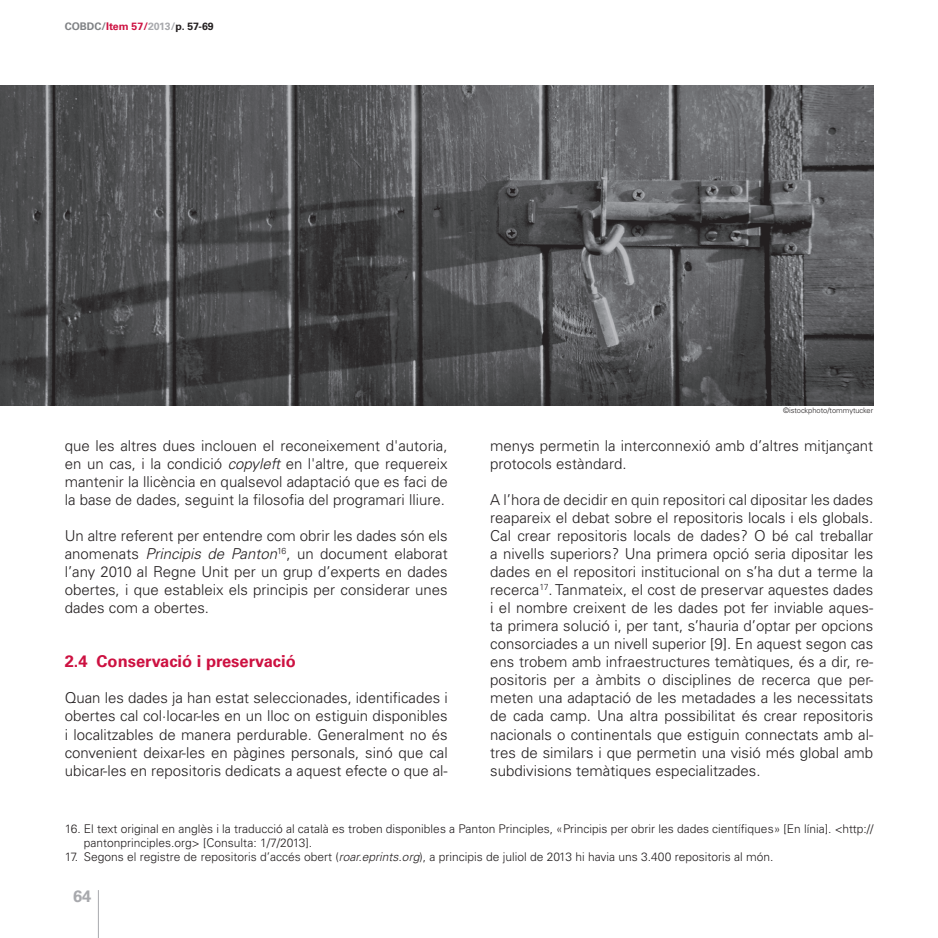
<style>
.page{position:relative;width:938px;height:938px;background:#fff}
.page>*{position:absolute;margin:0;border:0;box-sizing:border-box;transform-origin:0 0}
.t1{font:700 16.5px "Univers LT Std";color:#cd1141}
.t2{font:700 16.5px "Univers LT Std";color:#a8a9ad}
.t3{font:300 15px/18px "Univers LT Std";color:#231f20;text-align:justify}
.t4{font:300 12px/13.5px "Univers LT Std";color:#231f20}
.t5{font:700 10.5px "Univers LT Std";color:#cd1141}
.t6{font:300 7.5px "Univers LT Std";color:#231f20}
.s1{color:#808285}
.s2{color:#a8a9ad}
.s3{color:#231f20}
.s4{font-style:italic}
</style>
<div class="page">
<hr style="left:98px;top:889px;width:1px;height:48px;background:#a8a9ad">
<img style="left:0;top:86px;width:873px;height:319px">
<p class="t5" style="left:65px;top:20px;width:150px"><span class="s1">COBDC/</span>Item 57/<span class="s2">2013/</span><span class="s3">p. 57-69</span></p>
<p class="t3" style="left:65px;top:437px;width:384px">que les altres dues inclouen el reconeixement d'autoria, en un cas, i la condició <span class="s4">copyleft</span> en l'altre, que requereix mantenir la llicència en qualsevol adaptació que es faci de la base de dades, seguint la filosofia del programari lliure.</p>
<p class="t3" style="left:65px;top:527px;width:384px">Un altre referent per entendre com obrir les dades són els anomenats <span class="s4">Principis de Panton</span><sup>16</sup>, un document elaborat l’any 2010 al Regne Unit per un grup d’experts en dades obertes, i que estableix els principis per considerar unes dades com a obertes.</p>
<p class="t1" style="left:65px;top:651px;width:232px">2.4 Conservació i preservació</p>
<p class="t3" style="left:65px;top:689px;width:384px">Quan les dades ja han estat seleccionades, identificades i obertes cal col·locar-les en un lloc on estiguin disponibles i localitzables de manera perdurable. Generalment no és convenient deixar-les en pàgines personals, sinó que cal ubicar-les en repositoris dedicats a aquest efecte o que al-</p>
<p class="t6" style="left:782px;top:405px;width:92px">©istockphoto/tommytucker</p>
<p class="t3" style="left:490px;top:437px;width:384px">menys permetin la interconnexió amb d’altres mitjançant protocols estàndard.</p>
<p class="t3" style="left:490px;top:491px;width:384px">A l’hora de decidir en quin repositori cal dipositar les dades reapareix el debat sobre el repositoris locals i els globals.<br>Cal crear repositoris locals de dades? O bé cal treballar a nivells superiors? Una primera opció seria dipositar les dades en el repositori institucional on s’ha dut a terme la recerca<sup>17</sup>. Tanmateix, el cost de preservar aquestes dades i el nombre creixent de les dades pot fer inviable aques&shy;ta primera solució i, per tant, s’hauria d’optar per opcions consorciades a un nivell superior [9]. En aquest segon cas ens trobem amb infraestructures temàtiques, és a dir, re&shy;positoris per a àmbits o disciplines de recerca que per&shy;meten una adaptació de les metadades a les necessitats de cada camp. Una altra possibilitat és crear repositoris nacionals o continentals que estiguin connectats amb al&shy;tres de similars i que permetin una visió més global amb subdivisions temàtiques especialitzades.</p>
<p class="t4" style="left:84px;top:822px;width:790px;text-indent:-19px">16. El text original en anglès i la traducció al català es troben disponibles a Panton Principles, «Principis per obrir les dades científiques» [En línia]. &lt;http:// pantonprinciples.org&gt; [Consulta: 1/7/2013].</p>
<p class="t4" style="left:65px;top:849px;width:710px">17. Segons el registre de repositoris d’accés obert (<span class="s4">roar.eprints.org</span>), a principis de juliol de 2013 hi havia uns 3.400 repositoris al món.</p>
<p class="t2" style="left:73px;top:886px;width:20px">64</p>
</div>
